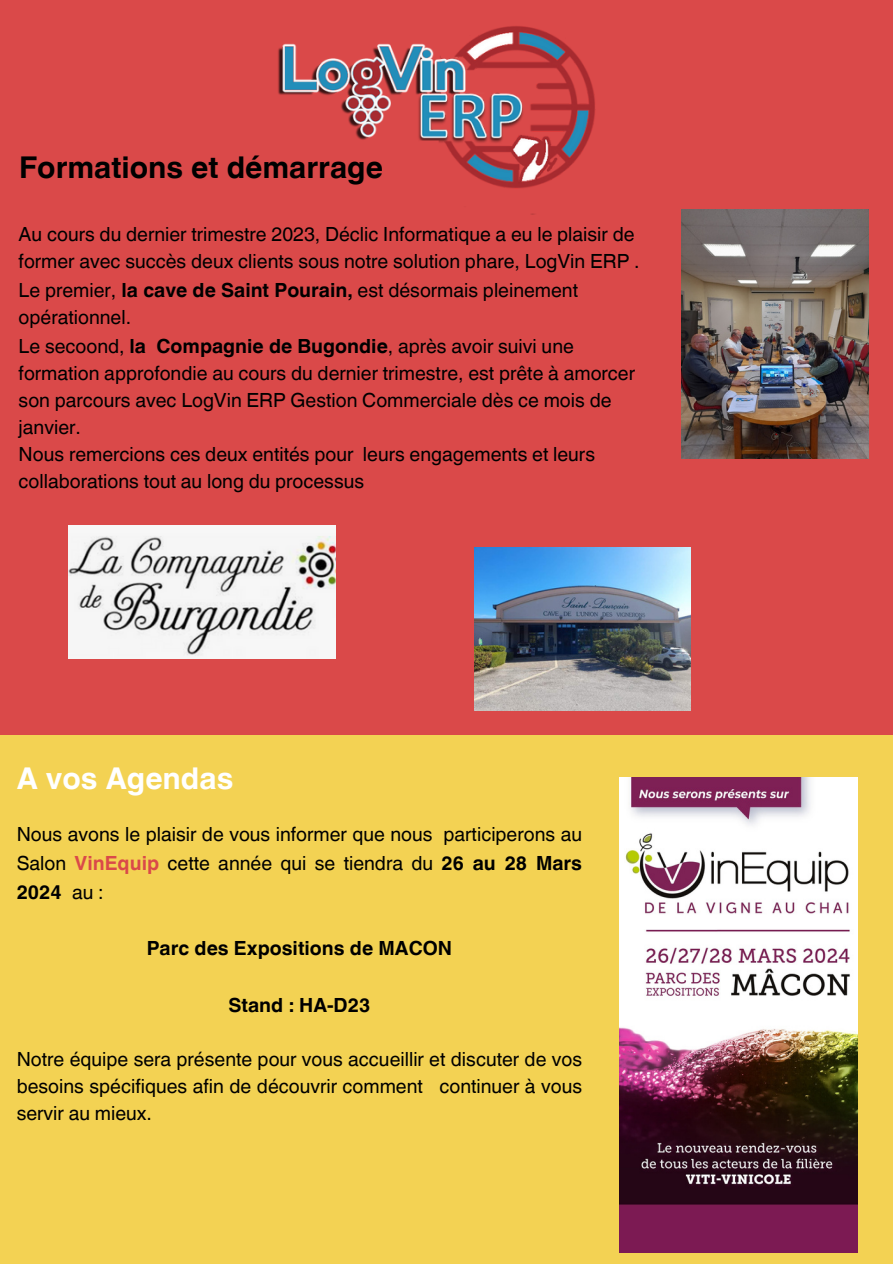
<style>
.page{position:relative;width:893px;height:1264px;background:#fff}
.page>*{position:absolute;margin:0;border:0;box-sizing:border-box;transform-origin:0 0}
.t1{font:700 30px "Helvetica World";color:#000}
.t2{font:700 30px "Helvetica World";color:#fff}
.t3{font:19.5px/27px "Helvetica World";color:#000}
.t4{font:700 19.5px "Helvetica World";color:#000}
.s1{font-weight:700}
.s2{font-weight:700;color:#da4949}
</style>
<div class="page">
<div style="left:0;top:0;width:892px;height:740px;background:#da4949"></div>
<img style="left:278px;top:26px;width:317px;height:189px">
<img style="left:474px;top:548px;width:216px;height:162px">
<img style="left:681px;top:209px;width:187px;height:249px">
<img style="left:69px;top:525px;width:266px;height:134px">
<div style="left:0;top:735px;width:892px;height:528px;background:#f3d253"></div>
<img style="left:620px;top:778px;width:237px;height:474px">
<p class="t1" style="left:19px;top:143px;width:365px">Formations et démarrage</p>
<p class="t3" style="left:19px;top:220px;width:622px">Au cours du dernier trimestre 2023, Déclic Informatique a eu le plaisir de former avec succès deux clients sous notre solution phare, LogVin ERP .</p>
<p class="t3" style="left:19px;top:277px;width:561px">Le premier, <span class="s1">la cave de Saint Pourain,</span> est désormais pleinement opérationnel.</p>
<p class="t3" style="left:19px;top:333px;width:618px">Le secoond, <span class="s1">la Compagnie de Bugondie</span>, après avoir suivi une formation approfondie au cours du dernier trimestre, est prête à amorcer son parcours avec LogVin ERP Gestion Commerciale dès ce mois de janvier.</p>
<h1 class="t3" style="left:19px;top:441px;width:578px">Nous remercions ces deux entités pour leurs engagements et leurs collaborations tout au long du processus</h1>
<p class="t2" style="left:17px;top:754px;width:218px">A vos Agendas</p>
<h2 class="t3" style="left:17px;top:819px;width:567px;line-height:29.2px;text-align:justify">Nous avons le plaisir de vous informer que nous participerons au Salon <span class="s2">VinEquip</span> cette année qui se tiendra du <span class="s1">26 au 28 Mars 2024</span> au :</h2>
<h2 class="t4" style="left:147px;top:932px;width:307px">Parc des Expositions de MACON</h2>
<p class="t4" style="left:228px;top:988px;width:143px">Stand : HA-D23</p>
<p class="t3" style="left:17px;top:1045px;width:567px;text-align:justify">Notre équipe sera présente pour vous accueillir et discuter de vos besoins spécifiques afin de découvrir comment continuer à vous servir au mieux.</p>
</div>
